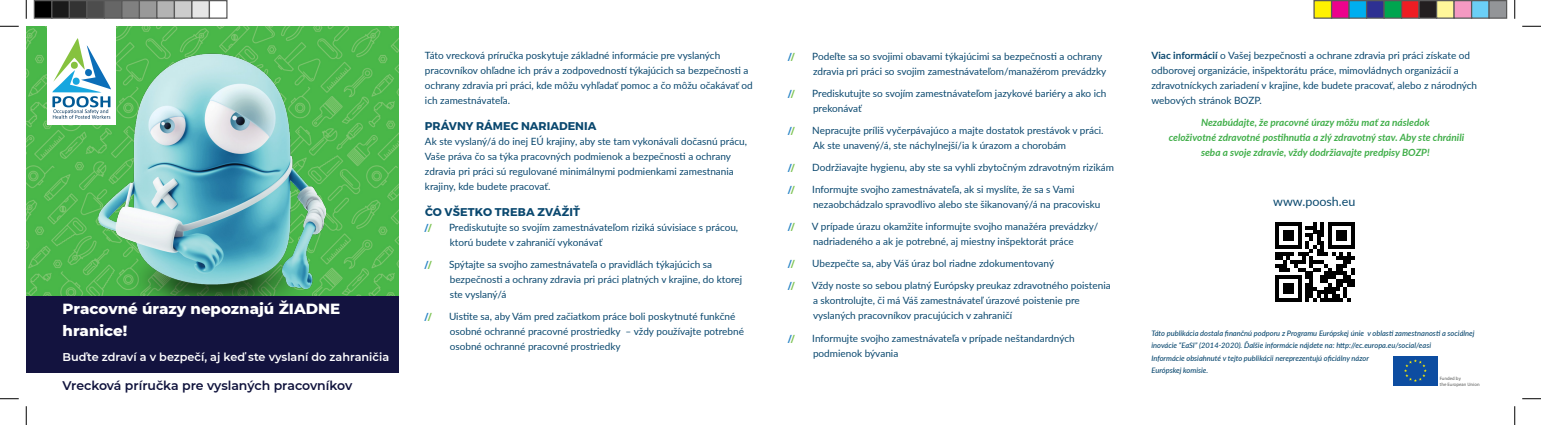
<style>
.page{position:relative;width:1541px;height:425px;background:#fff}
.page>*{position:absolute;margin:0;border:0;box-sizing:border-box;transform-origin:0 0}
.t1{font:800 15px "Montserrat";color:#fff}
.t2{font:600 12.5px "Montserrat";letter-spacing:-.005em;color:#0f123c}
.t3{font:12.5px "Lato";color:#09486e}
.t4{font:600 11.25px "Montserrat";color:#fff}
.t5{font:700 11.25px "Montserrat";color:#0a486f}
.Aufzählung{font:10px/15px "Lato";color:#0a486f}
.Fließtext{font:10px/15px "Lato";color:#0a486f}
.t6{font:italic 700 10px/15px "Lato";color:#40ae49;text-align:center}
.Aufzählung-2{font:700 8.75px "Montserrat";color:#2b85c6}
.t7{font:italic 500 7.5px/12.5px "Lato";color:#0a486f}
.t8{font:4.75px/5.8px "Myriad Pro";color:#595a59}
.s1{color:#7ec454}
.s2{font-weight:700}
</style>
<div class="page">
<svg style="left:1275px;top:222px;width:79px;height:79px"></svg>
<img style="left:26px;top:26px;width:372px;height:270px">
<div style="left:47px;top:26px;width:69px;height:99px;background:#fff"></div>
<svg style="left:52px;top:38px;width:47px;height:81px"></svg>
<img style="left:99px;top:54px;width:226px;height:242px">
<div style="left:26px;top:296px;width:372px;height:76px;background:#13133f"></div>
<div style="left:1393px;top:356px;width:44px;height:29px;background:#0d4da1"></div>
<svg style="left:1404px;top:359px;width:23px;height:23px"></svg>
<svg style="left:0;top:25px;width:19px;height:2px"></svg>
<svg style="left:1522px;top:25px;width:19px;height:2px"></svg>
<svg style="left:0;top:398px;width:19px;height:1px"></svg>
<svg style="left:1522px;top:398px;width:19px;height:1px"></svg>
<svg style="left:25px;top:0;width:2px;height:19px"></svg>
<svg style="left:25px;top:406px;width:2px;height:19px"></svg>
<svg style="left:1514px;top:0;width:1px;height:19px"></svg>
<svg style="left:1514px;top:406px;width:1px;height:19px"></svg>
<div style="left:34px;top:1px;width:18px;height:17px;background:#000"></div>
<div style="left:34px;top:0;width:18px;height:19px;border:1px solid #595959"></div>
<div style="left:52px;top:1px;width:17px;height:17px;background:#1a1a1a"></div>
<div style="left:51px;top:0;width:19px;height:19px;border:1px solid #595959"></div>
<div style="left:69px;top:1px;width:18px;height:17px;background:#333"></div>
<div style="left:69px;top:0;width:19px;height:19px;border:1px solid #595959"></div>
<div style="left:87px;top:1px;width:17px;height:17px;background:#4d4d4d"></div>
<div style="left:86px;top:0;width:19px;height:19px;border:1px solid #595959"></div>
<div style="left:104px;top:1px;width:18px;height:17px;background:#666"></div>
<div style="left:104px;top:0;width:18px;height:19px;border:1px solid #595959"></div>
<div style="left:122px;top:1px;width:17px;height:17px;background:#808080"></div>
<div style="left:121px;top:0;width:19px;height:19px;border:1px solid #595959"></div>
<div style="left:139px;top:1px;width:18px;height:17px;background:#999"></div>
<div style="left:139px;top:0;width:19px;height:19px;border:1px solid #595959"></div>
<div style="left:157px;top:1px;width:17px;height:17px;background:#b3b3b3"></div>
<div style="left:156px;top:0;width:19px;height:19px;border:1px solid #595959"></div>
<div style="left:174px;top:1px;width:18px;height:17px;background:#ccc"></div>
<div style="left:174px;top:0;width:18px;height:19px;border:1px solid #595959"></div>
<div style="left:192px;top:1px;width:17px;height:17px;background:#e6e6e6"></div>
<div style="left:191px;top:0;width:19px;height:19px;border:1px solid #595959"></div>
<div style="left:209px;top:0;width:19px;height:19px;border:1px solid #595959"></div>
<div style="left:1314px;top:1px;width:17px;height:17px;background:#fff101"></div>
<div style="left:1313px;top:0;width:19px;height:19px;border:1px solid #595959"></div>
<div style="left:1331px;top:1px;width:18px;height:17px;background:#ed028c"></div>
<div style="left:1331px;top:0;width:18px;height:19px;border:1px solid #595959"></div>
<div style="left:1349px;top:1px;width:17px;height:17px;background:#00aeef"></div>
<div style="left:1348px;top:0;width:19px;height:19px;border:1px solid #595959"></div>
<div style="left:1366px;top:1px;width:18px;height:17px;background:#2e3092"></div>
<div style="left:1366px;top:0;width:18px;height:19px;border:1px solid #595959"></div>
<div style="left:1384px;top:1px;width:17px;height:17px;background:#00a54f"></div>
<div style="left:1383px;top:0;width:19px;height:19px;border:1px solid #595959"></div>
<div style="left:1401px;top:1px;width:18px;height:17px;background:#ee1d23"></div>
<div style="left:1401px;top:0;width:18px;height:19px;border:1px solid #595959"></div>
<div style="left:1419px;top:1px;width:17px;height:17px;background:#231f20"></div>
<div style="left:1418px;top:0;width:19px;height:19px;border:1px solid #595959"></div>
<div style="left:1436px;top:1px;width:18px;height:17px;background:#fff79a"></div>
<div style="left:1436px;top:0;width:18px;height:19px;border:1px solid #595959"></div>
<div style="left:1454px;top:1px;width:17px;height:17px;background:#f499c2"></div>
<div style="left:1453px;top:0;width:19px;height:19px;border:1px solid #595959"></div>
<div style="left:1471px;top:1px;width:18px;height:17px;background:#6bcff6"></div>
<div style="left:1471px;top:0;width:18px;height:19px;border:1px solid #595959"></div>
<div style="left:1489px;top:1px;width:17px;height:17px;background:#939598"></div>
<div style="left:1488px;top:0;width:19px;height:19px;border:1px solid #595959"></div>
<p class="t1" style="left:63px;top:297px;width:279px">Pracovné úrazy nepoznajú ŽIADNE</p>
<p class="t1" style="left:63px;top:320px;width:66px">hranice!</p>
<p class="t4" style="left:63px;top:349px;width:328px">Buďte zdraví a v bezpečí, aj keď ste vyslaní do zahraničia</p>
<p class="t2" style="left:63px;top:376px;width:291px">Vrecková príručka pre vyslaných pracovníkov</p>
<p class="Fließtext" style="left:425px;top:48px;width:329px">Táto vrecková príručka poskytuje základné informácie pre vyslaných pracovníkov ohľadne ich práv a zodpovedností týkajúcich sa bezpečnosti a ochrany zdravia pri práci, kde môžu vyhľadať pomoc a čo môžu očakávať od ich zamestnávateľa.</p>
<p class="t5" style="left:425px;top:119px;width:173px">PRÁVNY RÁMEC NARIADENIA</p>
<p class="Fließtext" style="left:425px;top:133px;width:323px">Ak ste vyslaný/á do inej EÚ krajiny, aby ste tam vykonávali dočasnú prácu, Vaše práva čo sa týka pracovných podmienok a bezpečnosti a ochrany zdravia pri práci sú regulované minimálnymi podmienkami zamestnania krajiny, kde budete pracovať.</p>
<p class="t5" style="left:425px;top:204px;width:156px">ČO VŠETKO TREBA ZVÁŽIŤ</p>
<p class="Aufzählung-2" style="left:425px;top:222px;width:8px">/<span class="s1">/</span></p>
<p class="Aufzählung" style="left:449px;top:219px;width:291px">Prediskutujte so svojím zamestnávateľom riziká súvisiace s prácou, ktorú budete v zahraničí vykonávať</p>
<p class="Aufzählung-2" style="left:425px;top:259px;width:8px">/<span class="s1">/</span></p>
<p class="Aufzählung" style="left:449px;top:256px;width:295px">Spýtajte sa svojho zamestnávateľa o pravidlách týkajúcich sa bezpečnosti a ochrany zdravia pri práci platných v krajine, do ktorej ste vyslaný/á</p>
<p class="Aufzählung-2" style="left:425px;top:311px;width:8px">/<span class="s1">/</span></p>
<p class="Aufzählung" style="left:449px;top:308px;width:296px">Uistite sa, aby Vám pred začiatkom práce boli poskytnuté funkčné osobné ochranné pracovné prostriedky – vždy používajte potrebné osobné ochranné pracovné prostriedky</p>
<p class="Aufzählung-2" style="left:788px;top:51px;width:8px">/<span class="s1">/</span></p>
<p class="Aufzählung" style="left:812px;top:48px;width:295px">Podeľte sa so svojimi obavami týkajúcimi sa bezpečnosti a ochrany zdravia pri práci so svojim zamestnávateľom/manažérom prevádzky</p>
<p class="Aufzählung-2" style="left:788px;top:88px;width:8px">/<span class="s1">/</span></p>
<p class="Aufzählung" style="left:812px;top:85px;width:296px">Prediskutujte so svojím zamestnávateľom jazykové bariéry a ako ich prekonávať</p>
<p class="Aufzählung-2" style="left:788px;top:125px;width:8px">/<span class="s1">/</span></p>
<p class="Aufzählung" style="left:812px;top:122px;width:293px">Nepracujte príliš vyčerpávajúco a majte dostatok prestávok v práci.<br>Ak ste unavený/á, ste náchylnejší/ia k úrazom a chorobám</p>
<p class="Aufzählung-2" style="left:788px;top:162px;width:8px">/<span class="s1">/</span></p>
<p class="Aufzählung" style="left:812px;top:159px;width:303px">Dodržiavajte hygienu, aby ste sa vyhli zbytočným zdravotným rizikám</p>
<p class="Aufzählung-2" style="left:788px;top:184px;width:8px">/<span class="s1">/</span></p>
<p class="Aufzählung" style="left:812px;top:181px;width:289px">Informujte svojho zamestnávateľa, ak si myslíte, že sa s Vami nezaobchádzalo spravodlivo alebo ste šikanovaný/á na pracovisku</p>
<p class="Aufzählung-2" style="left:788px;top:221px;width:8px">/<span class="s1">/</span></p>
<p class="Aufzählung" style="left:812px;top:218px;width:288px">V prípade úrazu okamžite informujte svojho manažéra prevádzky/ nadriadeného a ak je potrebné, aj miestny inšpektorát práce</p>
<p class="Aufzählung-2" style="left:788px;top:259px;width:8px">/<span class="s1">/</span></p>
<p class="Aufzählung" style="left:812px;top:255px;width:243px">Ubezpečte sa, aby Váš úraz bol riadne zdokumentovaný</p>
<p class="Aufzählung-2" style="left:788px;top:281px;width:8px">/<span class="s1">/</span></p>
<p class="Aufzählung" style="left:812px;top:278px;width:300px">Vždy noste so sebou platný Európsky preukaz zdravotného poistenia a skontrolujte, či má Váš zamestnávateľ úrazové poistenie pre vyslaných pracovníkov pracujúcich v zahraničí</p>
<p class="Aufzählung-2" style="left:788px;top:333px;width:8px">/<span class="s1">/</span></p>
<p class="Aufzählung" style="left:812px;top:330px;width:264px">Informujte svojho zamestnávateľa v prípade neštandardných podmienok bývania</p>
<p class="Fließtext" style="left:1151px;top:48px;width:327px"><span class="s2">Viac informácií</span> o Vašej bezpečnosti a ochrane zdravia pri práci získate od odborovej organizácie, inšpektorátu práce, mimovládnych organizácií a zdravotníckych zariadení v krajine, kde budete pracovať, alebo z národných webových stránok BOZP.</p>
<p class="t6" style="left:1169px;top:115px;width:297px">Nezabúdajte, že pracovné úrazy môžu mať za následok<br>celoživotné zdravotné postihnutia a zlý zdravotný stav. Aby ste chránili seba a svoje zdravie, vždy dodržiavajte predpisy BOZP!</p>
<p class="t3" style="left:1273px;top:192px;width:84px">www.poosh.eu</p>
<p class="t7" style="left:1151px;top:326px;width:325px">Táto publikácia dostala finančnú podporu z Programu Európskej únie v oblasti zamestnanosti a sociálnej inovácie “EaSI” (2014-2020). Ďalšie informácie nájdete na: http://ec.europa.eu/social/easi</p>
<p class="t7" style="left:1151px;top:351px;width:219px">Informácie obsiahnuté v tejto publikácii nereprezentujú oficiálny názor</p>
<p class="t7" style="left:1151px;top:364px;width:58px">Európskej komisie.</p>
<p class="t8" style="left:1440px;top:375px;width:41px">Funded by<br>the European Union</p>
</div>
